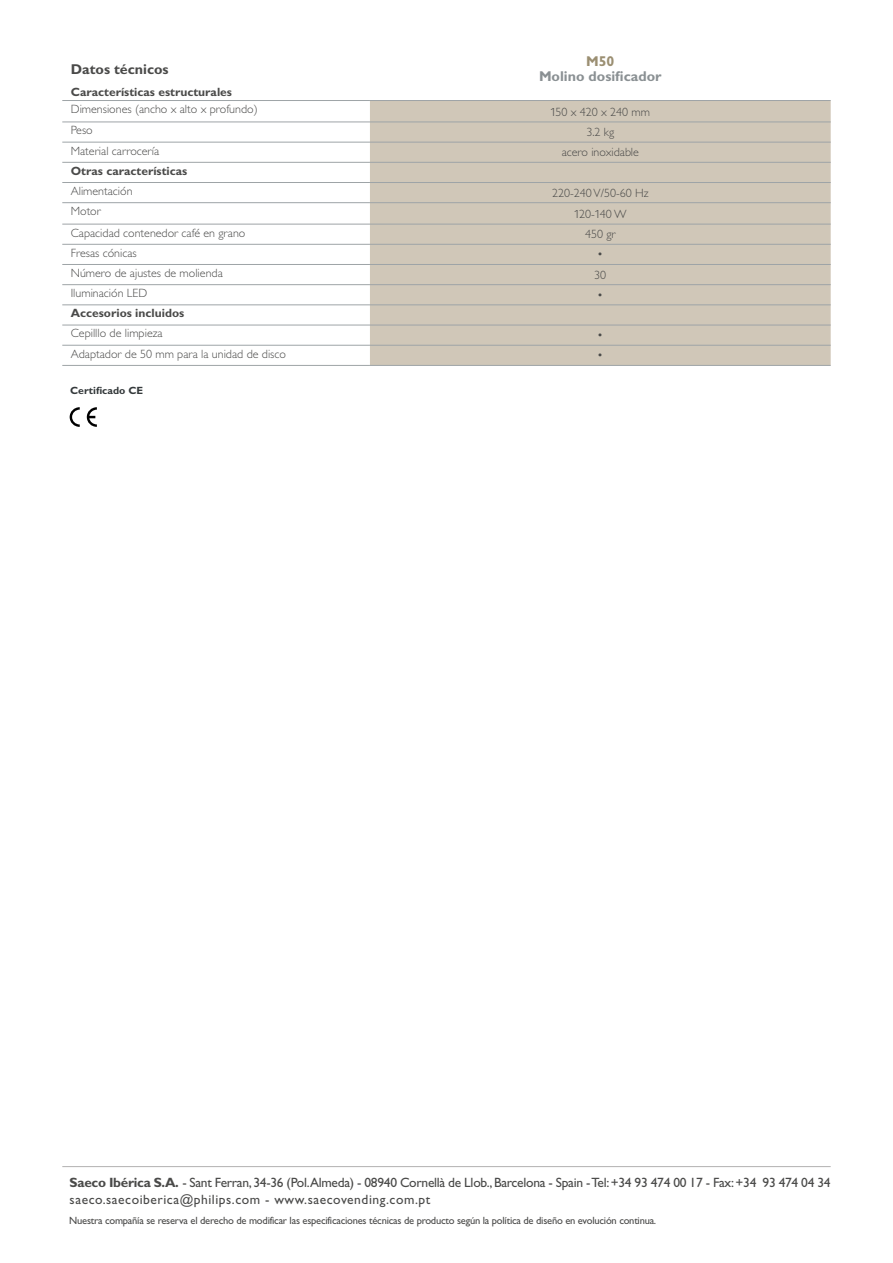
<style>
.page{position:relative;width:893px;height:1263px;background:#fff}
.page>*{position:absolute;margin:0;border:0;box-sizing:border-box;transform-origin:0 0}
.t1{font:700 14.25px "Gill Sans Std";color:#8a9093}
.t2{font:700 14.25px "Gill Sans Std";color:#4a4a49}
.t3{font:700 14.25px "Gill Sans Std";color:#9b8f72}
.t4{font:13.5px/16.5px "Gill Sans Std";letter-spacing:-.02em;color:#4a4a49}
.t5{font:300 12px "Gill Sans Std";color:#4a4a49}
.t6{font:700 12px "Gill Sans Std";color:#4a4a49}
.t7{font:10.5px "Gill Sans Std";letter-spacing:-.02em;color:#4a4a49}
.t8{font:700 10.5px "Gill Sans Std";color:#34393b}
.s1{font-family:"Fira Sans"}
.s2{font-weight:700}
</style>
<div class="page">
<hr style="left:62px;top:1166px;width:769px;height:1px;background:#b3b2b2">
<div style="left:370px;top:101px;width:461px;height:264px;background:#d0c7b8"></div>
<hr style="left:370px;top:100px;width:461px;height:1px;background:#9ea4a7">
<hr style="left:370px;top:122px;width:461px;height:1px;background:#9ea4a7">
<hr style="left:370px;top:142px;width:461px;height:1px;background:#9ea4a7">
<hr style="left:370px;top:162px;width:461px;height:1px;background:#9ea4a7">
<hr style="left:370px;top:182px;width:461px;height:1px;background:#9ea4a7">
<hr style="left:370px;top:202px;width:461px;height:1px;background:#9ea4a7">
<hr style="left:370px;top:224px;width:461px;height:1px;background:#9ea4a7">
<hr style="left:370px;top:244px;width:461px;height:1px;background:#9ea4a7">
<hr style="left:370px;top:264px;width:461px;height:1px;background:#9ea4a7">
<hr style="left:370px;top:284px;width:461px;height:1px;background:#9ea4a7">
<hr style="left:370px;top:305px;width:461px;height:1px;background:#9ea4a7">
<hr style="left:370px;top:325px;width:461px;height:1px;background:#9ea4a7">
<hr style="left:370px;top:345px;width:461px;height:1px;background:#9ea4a7">
<hr style="left:370px;top:365px;width:461px;height:1px;background:#9ea4a7">
<hr style="left:62px;top:100px;width:308px;height:1px;background:#9ea4a7">
<hr style="left:62px;top:122px;width:308px;height:1px;background:#9ea4a7">
<hr style="left:62px;top:142px;width:308px;height:1px;background:#9ea4a7">
<hr style="left:62px;top:162px;width:308px;height:1px;background:#9ea4a7">
<hr style="left:62px;top:182px;width:308px;height:1px;background:#9ea4a7">
<hr style="left:62px;top:202px;width:308px;height:1px;background:#9ea4a7">
<hr style="left:62px;top:224px;width:308px;height:1px;background:#9ea4a7">
<hr style="left:62px;top:244px;width:308px;height:1px;background:#9ea4a7">
<hr style="left:62px;top:264px;width:308px;height:1px;background:#9ea4a7">
<hr style="left:62px;top:284px;width:308px;height:1px;background:#9ea4a7">
<hr style="left:62px;top:305px;width:308px;height:1px;background:#9ea4a7">
<hr style="left:62px;top:325px;width:308px;height:1px;background:#9ea4a7">
<hr style="left:62px;top:345px;width:308px;height:1px;background:#9ea4a7">
<hr style="left:62px;top:365px;width:308px;height:1px;background:#9ea4a7">
<svg style="left:70px;top:407px;width:10px;height:20px"></svg>
<svg style="left:87px;top:407px;width:10px;height:20px"></svg>
<p class="t2" style="left:71px;top:61px;width:99px">Datos técnicos</p>
<p class="t3" style="left:586px;top:53px;width:30px">M50</p>
<p class="t1" style="left:539px;top:68px;width:124px">Molino dosificador</p>
<p class="t6" style="left:71px;top:85px;width:163px">Características estructurales</p>
<p class="t5" style="left:71px;top:102px;width:188px">Dimensiones (ancho x alto x profundo)</p>
<p class="t5" style="left:550px;top:105px;width:101px"><span class="s1">1</span>50 x 420 x 240 mm</p>
<p class="t5" style="left:71px;top:124px;width:24px">Peso</p>
<p class="t5" style="left:586px;top:125px;width:29px">3.2 kg</p>
<p class="t5" style="left:71px;top:144px;width:90px">Material carrocería</p>
<p class="t5" style="left:562px;top:146px;width:79px">acero inoxidable</p>
<p class="t6" style="left:71px;top:164px;width:118px">Otras características</p>
<p class="t5" style="left:71px;top:184px;width:63px">Alimentación</p>
<p class="t5" style="left:552px;top:186px;width:98px">220-240V/50-60 Hz</p>
<p class="t5" style="left:71px;top:204px;width:31px">Motor</p>
<p class="t5" style="left:574px;top:207px;width:54px"><span class="s1">1</span>20-<span class="s1">1</span>40 W</p>
<p class="t5" style="left:71px;top:226px;width:176px">Capacidad contenedor café en grano</p>
<p class="t5" style="left:585px;top:228px;width:32px">450 gr</p>
<p class="t5" style="left:71px;top:246px;width:67px">Fresas cónicas</p>
<p class="t5" style="left:597px;top:248px;width:7px">•</p>
<p class="t5" style="left:71px;top:266px;width:153px">Número de ajustes de molienda</p>
<p class="t5" style="left:594px;top:268px;width:13px">30</p>
<p class="t5" style="left:71px;top:286px;width:78px">Iluminación LED</p>
<p class="t5" style="left:597px;top:288px;width:7px">•</p>
<p class="t6" style="left:71px;top:306px;width:115px">Accesorios incluidos</p>
<p class="t5" style="left:71px;top:327px;width:93px">Cepilllo de limpieza</p>
<p class="t5" style="left:597px;top:328px;width:7px">•</p>
<p class="t5" style="left:71px;top:347px;width:217px">Adaptador de 50 mm para la unidad de disco</p>
<p class="t5" style="left:597px;top:349px;width:7px">•</p>
<p class="t8" style="left:70px;top:384px;width:75px">Certificado CE</p>
<p class="t4" style="left:70px;top:1174px;width:762px"><span class="s2">Saeco Ibérica S.A.</span> - Sant Ferran, 34-36 (Pol.Almeda) - 08940 Cornellà de Llob., Barcelona - Spain - Tel: +34 93 474 00 17 - Fax: +34 93 474 04 34 saeco.saecoiberica@philips.com - www.saecovending.com.pt</p>
<p class="t7" style="left:69px;top:1214px;width:589px">Nuestra compañía se reserva el derecho de modificar las especificaciones técnicas de producto según la política de diseño en evolución continua.</p>
</div>
